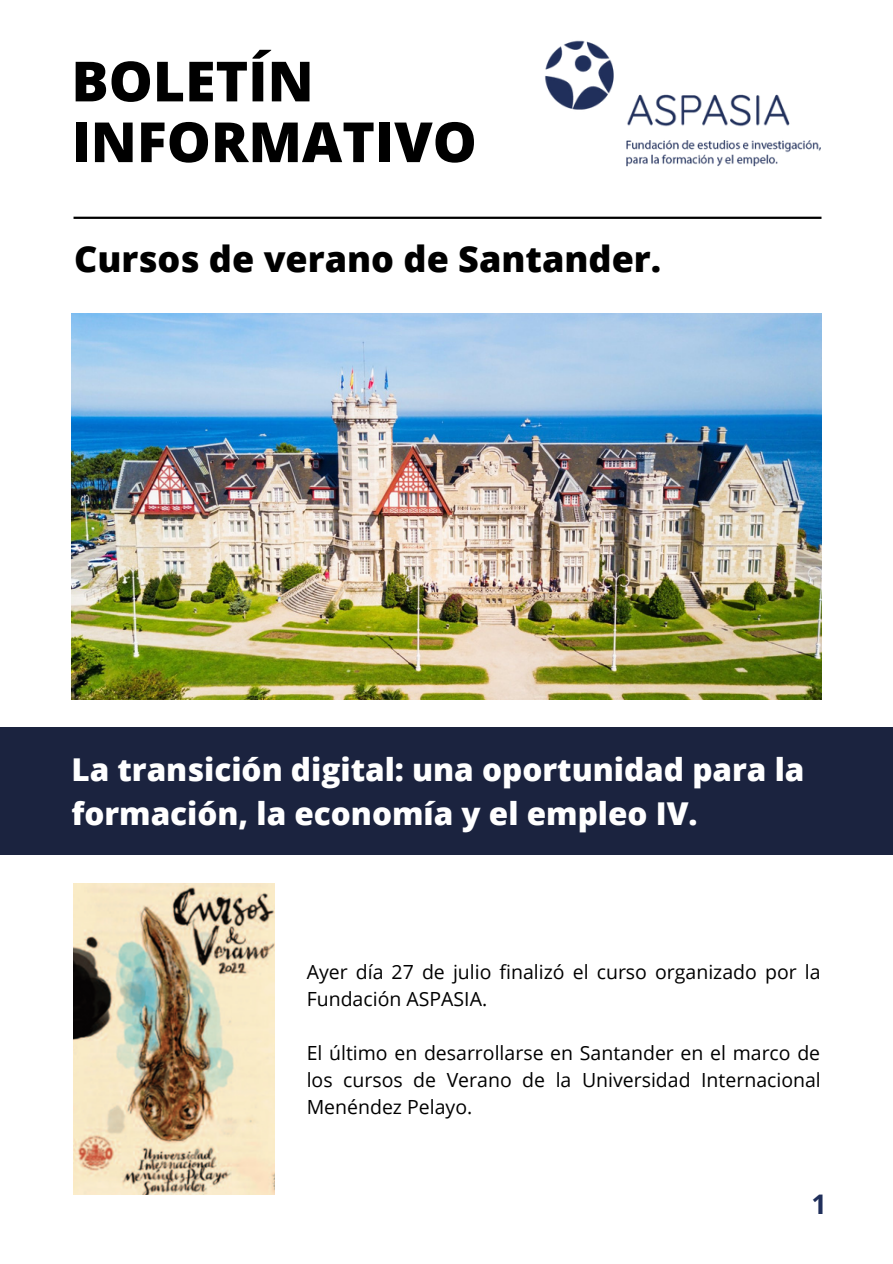
<style>
.page{position:relative;width:893px;height:1264px;background:#fff}
.page>*{position:absolute;margin:0;border:0;box-sizing:border-box;transform-origin:0 0}
.t1{font:800 55.35px/60.8px "Open Sans";color:#000}
.t2{font:800 36px "Open Sans";color:#000}
.t3{font:800 31.5px/43.8px "Open Sans";color:#fff}
.t4{font:700 27px "Open Sans";color:#202f5b}
.t5{font:19.5px/27px "Open Sans";color:#000}
</style>
<div class="page">
<img style="left:545px;top:40px;width:276px;height:127px">
<img style="left:71px;top:313px;width:750px;height:387px">
<div style="left:0;top:728px;width:892px;height:127px;background:#1b233f"></div>
<hr style="left:73px;top:217px;width:748px;height:2px;background:#000">
<img style="left:73px;top:883px;width:202px;height:311px">
<h1 class="t1" style="left:71px;top:49px;width:407px">BOLETÍN<br>INFORMATIVO</h1>
<h2 class="t2" style="left:74px;top:233px;width:588px">Cursos de verano de Santander.</h2>
<h3 class="t3" style="left:71px;top:747px;width:734px">La transición digital: una oportunidad para la formación, la economía y el empleo IV.</h3>
<p class="t5" style="left:307px;top:958px;width:515px">Ayer día 27 de julio finalizó el curso organizado por la<br>Fundación ASPASIA.</p>
<p class="t5" style="left:307px;top:1039px;width:515px;text-align:justify">El último en desarrollarse en Santander en el marco de los cursos de Verano de la Universidad Internacional Menéndez Pelayo.</p>
<h3 class="t4" style="left:811px;top:1184px;width:17px">1</h3>
</div>
